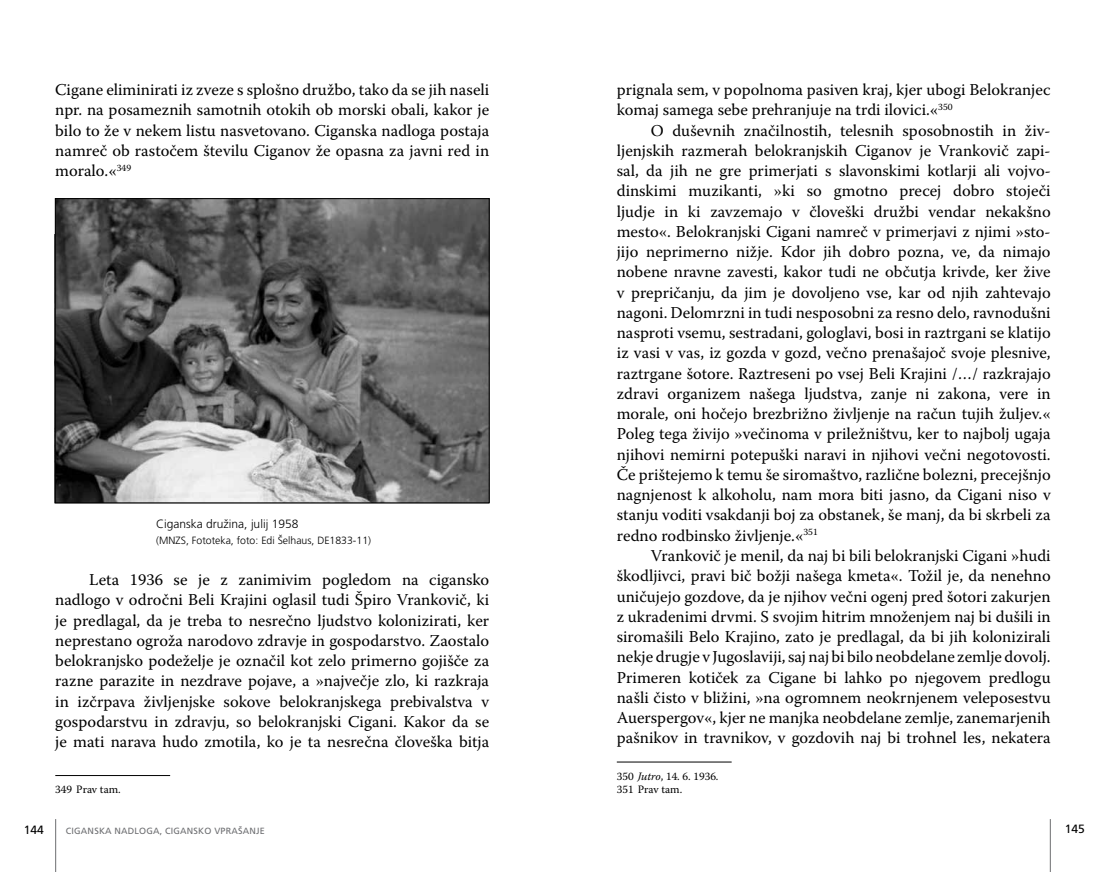
<style>
.page{position:relative;width:1106px;height:872px;background:#fff}
.page>*{position:absolute;margin:0;border:0;box-sizing:border-box;transform-origin:0 0}
.t1{font:16.5px/20.2px "Warnock Pro";color:#000;text-align:justify}
.t2{font:300 12px "Frutiger CE";color:#000}
.t3{font:12px "Frutiger CE";color:#000}
.t4{font:11.25px/13.5px "Warnock Pro";color:#000}
.t5{font:300 10.5px "Frutiger CE";color:#000}
.t6{font:9px "Frutiger CE";letter-spacing:.02em;color:#6d6e71}
.s1{font-style:italic}
</style>
<div class="page">
<hr style="left:55px;top:819px;width:1px;height:53px;background:#6d6e71">
<hr style="left:1049px;top:819px;width:1px;height:53px;background:#6d6e71">
<hr style="left:55px;top:775px;width:115px;height:1px;background:#000">
<hr style="left:617px;top:761px;width:114px;height:1px;background:#000">
<img style="left:57px;top:200px;width:430px;height:301px">
<div style="left:55px;top:198px;width:434px;height:305px;border:1px solid #000"></div>
<p class="t1" style="left:55px;top:79px;width:435px">Cigane eliminirati iz zveze s splošno družbo, tako da se jih naseli npr. na posameznih samotnih otokih ob morski obali, kakor je bilo to že v nekem listu nasvetovano. Ciganska nadloga postaja namreč ob rastočem številu Ciganov že opasna za javni red in moralo.«<sup>349</sup></p>
<p class="t2" style="left:156px;top:516px;width:144px">Ciganska družina, julij 1958</p>
<p class="t5" style="left:156px;top:534px;width:216px">(MNZS, Fototeka, foto: Edi Šelhaus, DE1833-11)</p>
<p class="t1" style="left:55px;top:569px;width:435px;text-indent:34px">Leta 1936 se je z zanimivim pogledom na cigansko nadlogo v odročni Beli Krajini oglasil tudi Špiro Vrankovič, ki je predlagal, da je treba to nesrečno ljudstvo kolonizirati, ker neprestano ogroža narodovo zdravje in gospodarstvo. Zaostalo belokranjsko podeželje je označil kot zelo primerno gojišče za razne parazite in nezdrave pojave, a »največje zlo, ki razkraja in izčrpava življenjske sokove belokranjskega prebivalstva v gospodarstvu in zdravju, so belokranjski Cigani. Kakor da se je mati narava hudo zmotila, ko je ta nesrečna človeška bitja</p>
<p class="t4" style="left:55px;top:782px;width:67px">349 Prav tam.</p>
<p class="t1" style="left:617px;top:79px;width:435px">prignala sem, v popolnoma pasiven kraj, kjer ubogi Belokranjec komaj samega sebe prehranjuje na trdi ilovici.«<sup>350</sup></p>
<p class="t1" style="left:617px;top:120px;width:435px;text-indent:34px">O duševnih značilnostih, telesnih sposobnostih in živ&shy;ljenjskih razmerah belokranjskih Ciganov je Vrankovič zapi&shy;sal, da jih ne gre primerjati s slavonskimi kotlarji ali vojvo&shy;dinskimi muzikanti, »ki so gmotno precej dobro stoječi ljudje in ki zavzemajo v človeški družbi vendar nekakšno mesto«. Belokranjski Cigani namreč v primerjavi z njimi »sto&shy;jijo neprimerno nižje. Kdor jih dobro pozna, ve, da nimajo nobene nravne zavesti, kakor tudi ne občutja krivde, ker žive v prepričanju, da jim je dovoljeno vse, kar od njih zahtevajo nagoni. Delomrzni in tudi nesposobni za resno delo, ravnodušni nasproti vsemu, sestradani, gologlavi, bosi in raztrgani se klatijo iz vasi v vas, iz gozda v gozd, večno prenašajoč svoje plesnive, raztrgane šotore. Raztreseni po vsej Beli Krajini /…/ razkrajajo zdravi organizem našega ljudstva, zanje ni zakona, vere in morale, oni hočejo brezbrižno življenje na račun tujih žuljev.« Poleg tega živijo »večinoma v priležništvu, ker to najbolj ugaja njihovi nemirni potepuški naravi in njihovi večni negotovosti.<br>Če prištejemo k temu še siromaštvo, različne bolezni, precejšnjo nagnjenost k alkoholu, nam mora biti jasno, da Cigani niso v stanju voditi vsakdanji boj za obstanek, še manj, da bi skrbeli za redno rodbinsko življenje.«<sup>351</sup></p>
<p class="t1" style="left:617px;top:545px;width:435px;text-indent:34px">Vrankovič je menil, da naj bi bili belokranjski Cigani »hudi škodljivci, pravi bič božji našega kmeta«. Tožil je, da nenehno uničujejo gozdove, da je njihov večni ogenj pred šotori zakurjen z ukradenimi drvmi. S svojim hitrim množenjem naj bi dušili in siromašili Belo Krajino, zato je predlagal, da bi jih kolonizirali nekje drugje v Jugoslaviji, saj naj bi bilo neobdelane zemlje dovolj.<br>Primeren kotiček za Cigane bi lahko po njegovem predlogu našli čisto v bližini, »na ogromnem neokrnjenem veleposestvu Auerspergov«, kjer ne manjka neobdelane zemlje, zanemarjenih pašnikov in travnikov, v gozdovih naj bi trohnel les, nekatera</p>
<p class="t4" style="left:617px;top:769px;width:103px">350 <span class="s1">Jutro</span>, 14. 6. 1936.<br>351 Prav tam.</p>
<p class="t3" style="left:24px;top:823px;width:22px">144</p>
<p class="t6" style="left:66px;top:825px;width:200px">CIGANSKA NADLOGA, CIGANSKO VPRAŠANJE</p>
<p class="t3" style="left:1064px;top:822px;width:22px">145</p>
</div>
